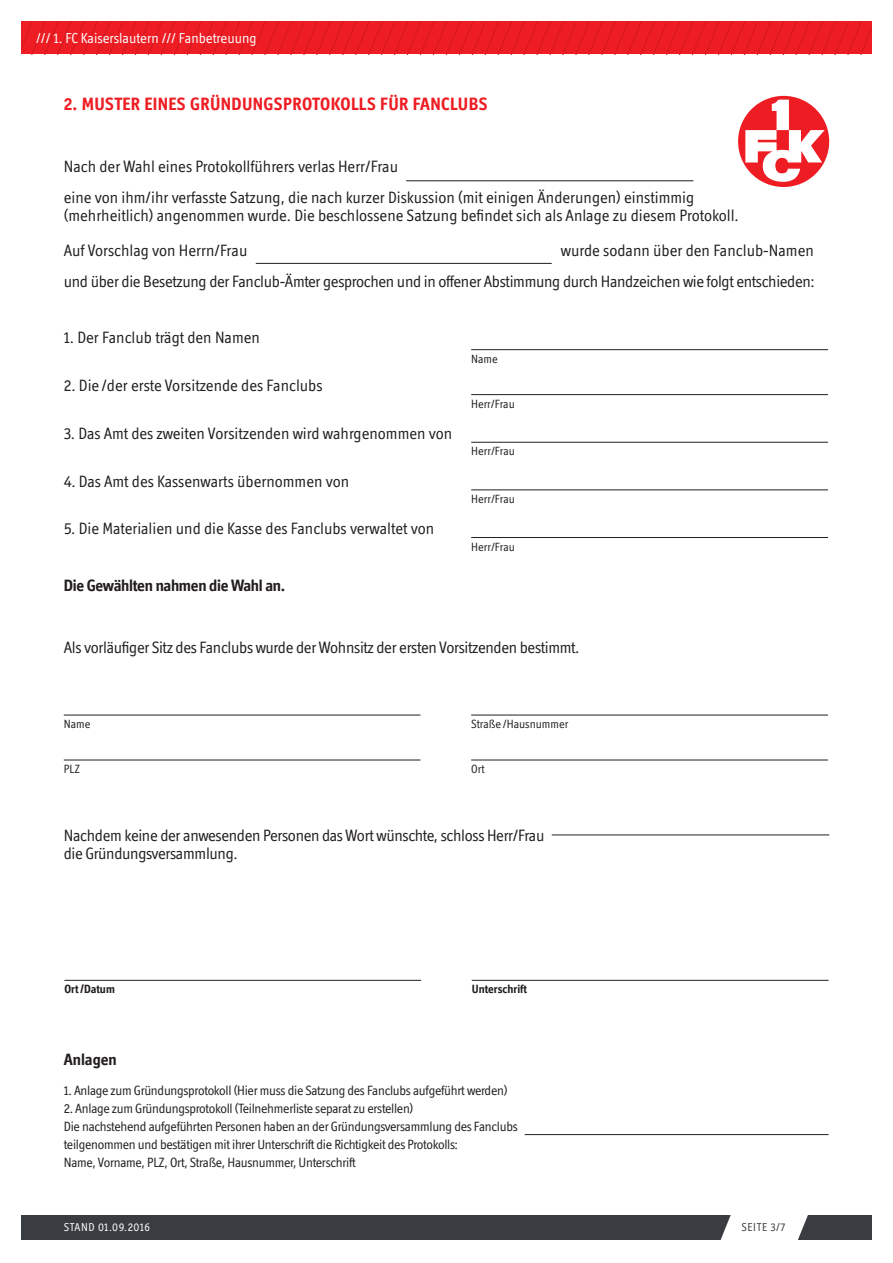
<style>
.page{position:relative;width:893px;height:1263px;background:#fff}
.page>*{position:absolute;margin:0;border:0;box-sizing:border-box;transform-origin:0 0}
.t1{font:700 18px "Officina Display ITC";letter-spacing:.02em;color:#ee1d23}
.t2{font:16.5px/30.8px "Officina Display ITC";letter-spacing:-.005em;color:#231f20}
.t3{font:700 16.5px "Officina Display ITC";letter-spacing:-.02em;color:#231f20}
.t4{font:700 16.5px "Officina Display ITC";color:#231f20}
.t5{font:14.4px "Officina Display ITC";color:#fff}
.t6{font:13.5px/18px "Officina Display ITC";letter-spacing:-.02em;color:#231f20}
.t7{font:12px "Officina Display ITC";color:#231f20}
.t8{font:700 12px "Officina Display ITC";color:#231f20}
.t9{font:11.55px "Officina Display ITC";letter-spacing:.04em;color:#fff}
.t10{font:11.55px "Officina Display ITC";letter-spacing:.05em;color:#3e3e3f}
</style>
<div class="page">
<div style="left:21px;top:1215px;width:851px;height:25px;background:#393d41"></div>
<svg style="left:720px;top:1215px;width:88px;height:25px;background:#e6e7e7"></svg>
<svg style="left:21px;top:21px;width:851px;height:33px;background:#eb1c22"></svg>
<div style="left:738px;top:96px;width:91px;height:91px;background:#ee1d23;border-radius:50%"></div>
<svg style="left:745px;top:100px;width:80px;height:82px"></svg>
<hr style="left:406px;top:180px;width:287px;height:1px;background:#231f20">
<hr style="left:552px;top:834px;width:277px;height:1px;background:#231f20">
<hr style="left:525px;top:1134px;width:304px;height:1px;background:#231f20">
<hr style="left:256px;top:263px;width:296px;height:1px;background:#231f20">
<hr style="left:471px;top:349px;width:357px;height:1px;background:#231f20">
<hr style="left:471px;top:394px;width:357px;height:1px;background:#231f20">
<hr style="left:471px;top:442px;width:357px;height:1px;background:#231f20">
<hr style="left:471px;top:537px;width:357px;height:1px;background:#231f20">
<hr style="left:471px;top:489px;width:357px;height:1px;background:#231f20">
<hr style="left:64px;top:715px;width:356px;height:1px;background:#231f20">
<hr style="left:64px;top:760px;width:356px;height:1px;background:#231f20">
<hr style="left:64px;top:980px;width:357px;height:1px;background:#231f20">
<hr style="left:471px;top:715px;width:357px;height:1px;background:#231f20">
<hr style="left:471px;top:760px;width:357px;height:1px;background:#231f20">
<hr style="left:472px;top:980px;width:357px;height:1px;background:#231f20">
<p class="t5" style="left:36px;top:30px;width:222px">/// 1. FC Kaiserslautern /// Fanbetreuung</p>
<p class="t1" style="left:64px;top:93px;width:425px">2. MUSTER EINES GRÜNDUNGSPROTOKOLLS FÜR FANCLUBS</p>
<p class="t2" style="left:64px;top:151px;width:632px">Nach der Wahl eines Protokollführers verlas Herr/Frau<br>eine von ihm/ihr verfasste Satzung, die nach kurzer Diskussion (mit einigen Änderungen) einstimmig</p>
<p class="t2" style="left:64px;top:198px;width:676px;line-height:35px">(mehrheitlich) angenommen wurde. Die beschlossene Satzung befindet sich als Anlage zu diesem Protokoll.<br>Auf Vorschlag von Herrn/Frau</p>
<p class="t2" style="left:64px;top:235px;width:752px;text-align:right">wurde sodann über den Fanclub-Namen<br>und über die Besetzung der Fanclub-Ämter gesprochen und in offener Abstimmung durch Handzeichen wie folgt entschieden:</p>
<p class="t2" style="left:64px;top:322px;width:198px">1. Der Fanclub trägt den Namen</p>
<p class="t2" style="left:64px;top:370px;width:260px">2. Die /der erste Vorsitzende des Fanclubs</p>
<p class="t2" style="left:64px;top:418px;width:390px">3. Das Amt des zweiten Vorsitzenden wird wahrgenommen von</p>
<p class="t2" style="left:64px;top:465px;width:287px">4. Das Amt des Kassenwarts übernommen von</p>
<p class="t2" style="left:64px;top:513px;width:372px">5. Die Materialien und die Kasse des Fanclubs verwaltet von</p>
<p class="t3" style="left:64px;top:576px;width:223px">Die Gewählten nahmen die Wahl an.</p>
<p class="t7" style="left:471px;top:352px;width:28px">Name</p>
<p class="t7" style="left:471px;top:397px;width:45px">Herr/Frau</p>
<p class="t7" style="left:471px;top:444px;width:45px">Herr/Frau</p>
<p class="t7" style="left:471px;top:492px;width:45px">Herr/Frau</p>
<p class="t7" style="left:471px;top:540px;width:45px">Herr/Frau</p>
<p class="t2" style="left:64px;top:631px;width:517px">Als vorläufiger Sitz des Fanclubs wurde der Wohnsitz der ersten Vorsitzenden bestimmt.</p>
<p class="t7" style="left:64px;top:717px;width:28px">Name</p>
<p class="t7" style="left:64px;top:762px;width:18px">PLZ</p>
<p class="t7" style="left:471px;top:717px;width:99px">Straße /Hausnummer</p>
<p class="t7" style="left:471px;top:762px;width:15px">Ort</p>
<p class="t2" style="left:64px;top:826px;width:482px;line-height:18px">Nachdem keine der anwesenden Personen das Wort wünschte, schloss Herr/Frau die Gründungsversammlung.</p>
<p class="t8" style="left:64px;top:982px;width:52px">Ort/Datum</p>
<p class="t8" style="left:472px;top:982px;width:57px">Unterschrift</p>
<p class="t4" style="left:64px;top:1049px;width:55px">Anlagen</p>
<p class="t6" style="left:64px;top:1081px;width:445px">1. Anlage zum Gründungsprotokoll (Hier muss die Satzung des Fanclubs aufgeführt werden)</p>
<p class="t6" style="left:64px;top:1099px;width:456px">2. Anlage zum Gründungsprotokoll (Teilnehmerliste separat zu erstellen)<br>Die nachstehend aufgeführten Personen haben an der Gründungsversammlung des Fanclubs teilgenommen und bestätigen mit ihrer Unterschrift die Richtigkeit des Protokolls:<br>Name, Vorname, PLZ, Ort, Straße, Hausnummer, Unterschrift</p>
<p class="t9" style="left:64px;top:1220px;width:88px">STAND 01.09.2016</p>
<p class="t10" style="left:742px;top:1220px;width:45px">SEITE 3/7</p>
</div>
